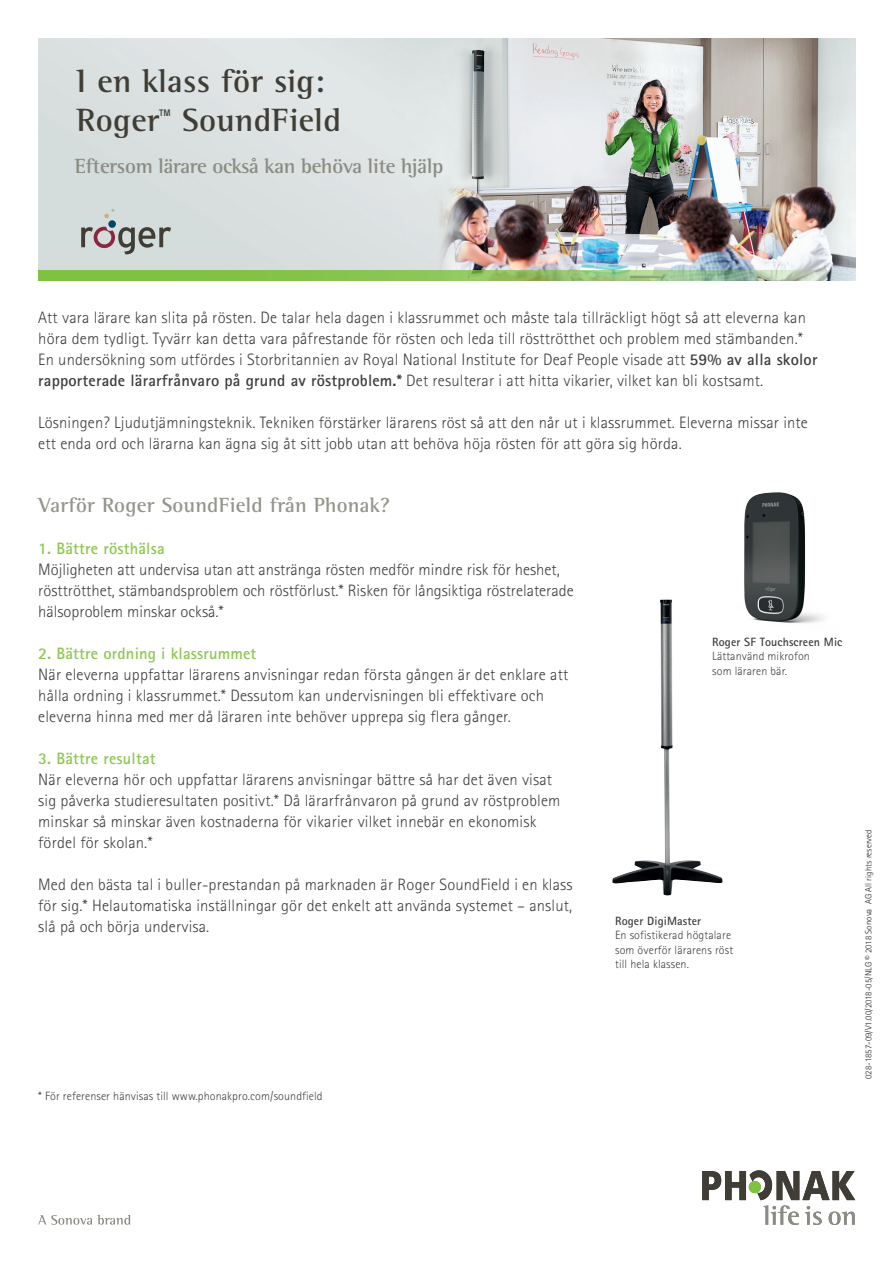
<style>
.page{position:relative;width:893px;height:1263px;background:#fff}
.page>*{position:absolute;margin:0;border:0;box-sizing:border-box;transform-origin:0 0}
.Titel{font:700 33px/39.6px "Rotis Semi Serif Pro";letter-spacing:.01em;color:#3f3d36}
.Subtitel{font:700 21px "Rotis Semi Serif Pro";letter-spacing:-.01em;color:#8b8b83}
.PHO_Bodycopy_11pt_Bl{font:700 21px "Rotis Semi Serif Pro";letter-spacing:.01em;color:#95958e}
.PHO_Bodycopy_11pt_Bl-2{font:300 16.5px/21px "Rotis Sans Serif Pro";letter-spacing:.01em;color:#3e3e3f}
.PHO_Bodycopy_11pt_Bl-3{font:700 16.5px "Rotis Sans Serif Pro";letter-spacing:.01em;color:#8bc750}
.PHO_Bodycopy_11pt_Bl-4{font:300 12px/14.4px "Rotis Sans Serif Pro";letter-spacing:.01em;color:#3e3e3f}
.PHO_Bodycopy_11pt_Bl-5{font:700 12px "Rotis Sans Serif Pro";letter-spacing:.01em;color:#3e3e3f}
._08_A4s_Footnote_6_7{font:300 9px "Rotis Sans Serif Pro";letter-spacing:.005em;color:#231f20}
.s1{font-weight:700}
</style>
<div class="page">
<svg style="left:702px;top:1170px;width:153px;height:55px"></svg>
<img style="left:38px;top:38px;width:817px;height:232px">
<svg style="left:81px;top:227px;width:90px;height:27px"></svg>
<div style="left:108px;top:220px;width:8px;height:8px;background:#00466a;border-radius:50%"></div>
<svg style="left:104px;top:209px;width:11px;height:9px"></svg>
<svg style="left:38px;top:270px;width:817px;height:11px"></svg>
<svg style="left:38px;top:1215px;width:92px;height:10px"></svg>
<img style="left:744px;top:492px;width:79px;height:131px">
<img style="left:612px;top:599px;width:111px;height:296px">
<p class="Titel" style="left:77px;top:61px;width:266px">I en klass för sig:<br>Roger<sup>™</sup> SoundField</p>
<p class="Subtitel" style="left:75px;top:153px;width:370px">Eftersom lärare också kan behöva lite hjälp</p>
<p class="PHO_Bodycopy_11pt_Bl-2" style="left:38px;top:307px;width:781px">Att vara lärare kan slita på rösten. De talar hela dagen i klassrummet och måste tala tillräckligt högt så att eleverna kan höra dem tydligt. Tyvärr kan detta vara påfrestande för rösten och leda till rösttrötthet och problem med stämbanden.* En undersökning som utfördes i Storbritannien av Royal National Institute for Deaf People visade att <span class="s1">59% av alla skolor rapporterade lärarfrånvaro på grund av röstproblem.*</span> Det resulterar i att hitta vikarier, vilket kan bli kostsamt.</p>
<p class="PHO_Bodycopy_11pt_Bl-2" style="left:38px;top:412px;width:771px">Lösningen? Ljudutjämningsteknik. Tekniken förstärker lärarens röst så att den når ut i klassrummet. Eleverna missar inte ett enda ord och lärarna kan ägna sig åt sitt jobb utan att behöva höja rösten för att göra sig hörda.</p>
<p class="PHO_Bodycopy_11pt_Bl" style="left:38px;top:492px;width:353px">Varför Roger SoundField från Phonak?</p>
<p class="PHO_Bodycopy_11pt_Bl-3" style="left:38px;top:538px;width:128px">1. Bättre rösthälsa</p>
<p class="PHO_Bodycopy_11pt_Bl-2" style="left:38px;top:559px;width:537px">Möjligheten att undervisa utan att anstränga rösten medför mindre risk för heshet, rösttrötthet, stämbandsproblem och röstförlust.* Risken för långsiktiga röstrelaterade hälsoproblem minskar också.*</p>
<p class="PHO_Bodycopy_11pt_Bl-3" style="left:38px;top:643px;width:220px">2. Bättre ordning i klassrummet</p>
<p class="PHO_Bodycopy_11pt_Bl-2" style="left:38px;top:664px;width:531px">När eleverna uppfattar lärarens anvisningar redan första gången är det enklare att hålla ordning i klassrummet.* Dessutom kan undervisningen bli effektivare och eleverna hinna med mer då läraren inte behöver upprepa sig flera gånger.</p>
<p class="PHO_Bodycopy_11pt_Bl-3" style="left:38px;top:748px;width:119px">3. Bättre resultat</p>
<p class="PHO_Bodycopy_11pt_Bl-2" style="left:38px;top:769px;width:524px">När eleverna hör och uppfattar lärarens anvisningar bättre så har det även visat sig påverka studieresultaten positivt.* Då lärarfrånvaron på grund av röstproblem minskar så minskar även kostnaderna för vikarier vilket innebär en ekonomisk fördel för skolan.*</p>
<p class="PHO_Bodycopy_11pt_Bl-2" style="left:38px;top:874px;width:536px;text-align:justify">Med den bästa tal i buller-prestandan på marknaden är Roger SoundField i en klass för sig.* Helautomatiska inställningar gör det enkelt att använda systemet – anslut, slå på och börja undervisa.</p>
<p class="PHO_Bodycopy_11pt_Bl-5" style="left:712px;top:634px;width:132px">Roger SF Touchscreen Mic</p>
<p class="PHO_Bodycopy_11pt_Bl-4" style="left:712px;top:649px;width:99px">Lättanvänd mikrofon som läraren bär.</p>
<p class="PHO_Bodycopy_11pt_Bl-4" style="left:615px;top:914px;width:119px"><span class="s1">Roger DigiMaster<br></span>En sofistikerad högtalare som överför lärarens röst till hela klassen.</p>
<p class="PHO_Bodycopy_11pt_Bl-4" style="left:38px;top:1089px;width:286px">* För referenser hänvisas till www.phonakpro.com/soundfield</p>
<p class="_08_A4s_Footnote_6_7" style="left:863px;top:1079px;width:251px;rotate:-90deg">028-1857-09/V1.00/2018-05/NLG © 2018 Sonova AG All rights reserved</p>
</div>
